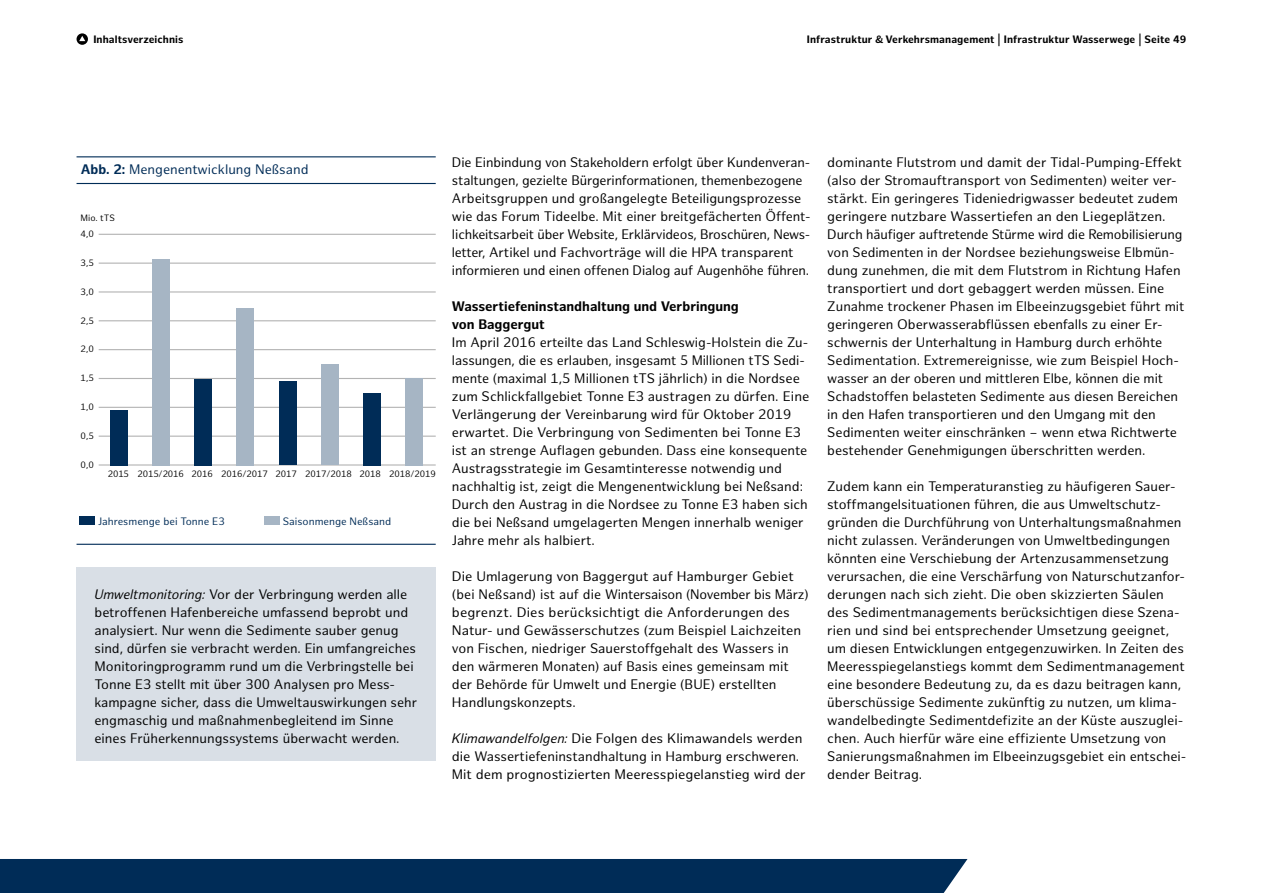
<style>
.page{position:relative;width:1263px;height:893px;background:#fff}
.page>*{position:absolute;margin:0;border:0;box-sizing:border-box;transform-origin:0 0}
.t1{font:13.5px/18px "Hamburg Sans";color:#000}
.t2{font:700 13.5px/18px "Hamburg Sans";color:#000}
.t3{font:13.5px "Hamburg Sans";color:#002c57}
.t4{font:700 10.5px "Hamburg Sans";letter-spacing:.01em;color:#000}
.t5{font:10.5px "Hamburg Sans";color:#002c57}
.t6{font:9px "Hamburg Sans";letter-spacing:-.01em;color:#000}
.s1{font-weight:700}
.s2{font-style:italic}
</style>
<div class="page">
<div style="left:0;top:859px;width:967px;height:34px;background:#002c57"></div>
<svg style="left:77px;top:33px;width:11px;height:12px"></svg>
<svg style="left:79px;top:36px;width:6px;height:5px"></svg>
<hr style="left:77px;top:156px;width:359px;height:1px;background:#002c57">
<hr style="left:77px;top:183px;width:359px;height:1px;background:#002c57">
<hr style="left:77px;top:544px;width:359px;height:1px;background:#002c57">
<div style="left:79px;top:517px;width:16px;height:8px;background:#002c57"></div>
<div style="left:264px;top:517px;width:16px;height:8px;background:#a6b5c4"></div>
<hr style="left:99px;top:291px;width:337px;height:2px;background:#b3b3b3">
<hr style="left:99px;top:349px;width:337px;height:1px;background:#b3b3b3">
<hr style="left:99px;top:378px;width:337px;height:1px;background:#b3b3b3">
<hr style="left:99px;top:320px;width:337px;height:1px;background:#b3b3b3">
<hr style="left:99px;top:234px;width:337px;height:1px;background:#b3b3b3">
<hr style="left:99px;top:263px;width:337px;height:1px;background:#b3b3b3">
<hr style="left:99px;top:407px;width:337px;height:1px;background:#b3b3b3">
<hr style="left:99px;top:436px;width:337px;height:1px;background:#b3b3b3">
<hr style="left:99px;top:464px;width:337px;height:2px;background:#b3b3b3">
<div style="left:110px;top:410px;width:17px;height:55px;background:#002c57"></div>
<div style="left:152px;top:259px;width:17px;height:206px;background:#a6b5c4"></div>
<div style="left:195px;top:379px;width:17px;height:86px;background:#002c57"></div>
<div style="left:237px;top:308px;width:17px;height:157px;background:#a6b5c4"></div>
<div style="left:279px;top:382px;width:17px;height:83px;background:#002c57"></div>
<div style="left:321px;top:365px;width:17px;height:100px;background:#a6b5c4"></div>
<div style="left:364px;top:393px;width:17px;height:72px;background:#002c57"></div>
<div style="left:406px;top:378px;width:17px;height:87px;background:#a6b5c4"></div>
<div style="left:77px;top:567px;width:359px;height:193px;background:#d9dfe6"></div>
<p class="t4" style="left:93px;top:33px;width:92px">Inhaltsverzeichnis</p>
<p class="t4" style="left:807px;top:33px;width:381px">Infrastruktur &amp; Verkehrsmanagement | Infrastruktur Wasserwege | Seite 49</p>
<p class="t3" style="left:81px;top:162px;width:229px"><span class="s1">Abb. 2:</span> Mengenentwicklung Neßsand</p>
<p class="t6" style="left:81px;top:213px;width:36px">Mio. tTS</p>
<p class="t6" style="left:81px;top:229px;width:15px">4,0</p>
<p class="t6" style="left:81px;top:258px;width:15px">3,5</p>
<p class="t6" style="left:81px;top:286px;width:15px">3,0</p>
<p class="t6" style="left:81px;top:315px;width:15px">2,5</p>
<p class="t6" style="left:81px;top:344px;width:15px">2,0</p>
<p class="t6" style="left:81px;top:373px;width:15px">1,5</p>
<p class="t6" style="left:81px;top:402px;width:15px">1,0</p>
<p class="t6" style="left:81px;top:430px;width:15px">0,5</p>
<p class="t6" style="left:81px;top:459px;width:15px">0,0</p>
<p class="t6" style="left:108px;top:469px;width:78px">2015 2015/2016</p>
<p class="t6" style="left:192px;top:469px;width:246px">2016 2016/2017 2017 2017/2018 2018 2018/2019</p>
<p class="t5" style="left:98px;top:515px;width:128px">Jahresmenge bei Tonne E3</p>
<p class="t5" style="left:283px;top:515px;width:110px">Saisonmenge Neßsand</p>
<p class="t1" style="left:94px;top:585px;width:324px"><span class="s2">Umweltmonitoring:</span> Vor der Verbringung werden alle betroffenen Hafenbereiche umfassend beprobt und analysiert. Nur wenn die Sedimente sauber genug sind, dürfen sie verbracht werden. Ein umfangreiches Monitoringprogramm rund um die Verbringstelle bei Tonne E3 stellt mit über 300 Analysen pro Mess&shy;kampagne sicher, dass die Umweltauswirkungen sehr engmaschig und maßnahmenbegleitend im Sinne eines Früherkennungssystems überwacht werden.</p>
<p class="t1" style="left:452px;top:153px;width:360px">Die Einbindung von Stakeholdern erfolgt über Kundenveran&shy;staltungen, gezielte Bürgerinformationen, themenbezogene Arbeitsgruppen und großangelegte Beteiligungsprozesse wie das Forum Tideelbe. Mit einer breitgefächerten Öffent&shy;lichkeitsarbeit über Website, Erklärvideos, Broschüren, News&shy;letter, Artikel und Fachvorträge will die HPA transparent informieren und einen offenen Dialog auf Augenhöhe führen.</p>
<p class="t2" style="left:452px;top:297px;width:288px">Wassertiefeninstandhaltung und Verbringung von Baggergut</p>
<p class="t1" style="left:452px;top:333px;width:359px">Im April 2016 erteilte das Land Schleswig-Holstein die Zu&shy;lassungen, die es erlauben, insgesamt 5 Millionen tTS Sedi&shy;mente (maximal 1,5 Millionen tTS jährlich) in die Nordsee zum Schlickfallgebiet Tonne E3 austragen zu dürfen. Eine Verlängerung der Vereinbarung wird für Oktober 2019 erwartet. Die Verbringung von Sedimenten bei Tonne E3 ist an strenge Auflagen gebunden. Dass eine konsequente Austragsstrategie im Gesamtinteresse notwendig und nachhaltig ist, zeigt die Mengenentwicklung bei Neßsand:<br>Durch den Austrag in die Nordsee zu Tonne E3 haben sich die bei Neßsand umgelagerten Mengen innerhalb weniger Jahre mehr als halbiert.</p>
<p class="t1" style="left:452px;top:567px;width:358px">Die Umlagerung von Baggergut auf Hamburger Gebiet (bei Neßsand) ist auf die Wintersaison (November bis März) begrenzt. Dies berücksichtigt die Anforderungen des Natur- und Gewässerschutzes (zum Beispiel Laichzeiten von Fischen, niedriger Sauerstoffgehalt des Wassers in den wärmeren Monaten) auf Basis eines gemeinsam mit der Behörde für Umwelt und Energie (BUE) erstellten Handlungskonzepts.</p>
<p class="t1" style="left:452px;top:729px;width:355px"><span class="s2">Klimawandelfolgen:</span> Die Folgen des Klimawandels werden die Wassertiefeninstandhaltung in Hamburg erschweren.<br>Mit dem prognostizierten Meeresspiegelanstieg wird der</p>
<p class="t1" style="left:827px;top:153px;width:359px">dominante Flutstrom und damit der Tidal-Pumping-Effekt (also der Stromauftransport von Sedimenten) weiter ver&shy;stärkt. Ein geringeres Tideniedrigwasser bedeutet zudem geringere nutzbare Wassertiefen an den Liegeplätzen.<br>Durch häufiger auftretende Stürme wird die Remobilisierung von Sedimenten in der Nordsee beziehungsweise Elbmün&shy;dung zunehmen, die mit dem Flutstrom in Richtung Hafen transportiert und dort gebaggert werden müssen. Eine Zunahme trockener Phasen im Elbeeinzugsgebiet führt mit geringeren Oberwasserabflüssen ebenfalls zu einer Er&shy;schwernis der Unterhaltung in Hamburg durch erhöhte Sedimentation. Extremereignisse, wie zum Beispiel Hoch&shy;wasser an der oberen und mittleren Elbe, können die mit Schadstoffen belasteten Sedimente aus diesen Bereichen in den Hafen transportieren und den Umgang mit den Sedimenten weiter einschränken – wenn etwa Richtwerte bestehender Genehmigungen überschritten werden.</p>
<p class="t1" style="left:827px;top:477px;width:361px">Zudem kann ein Temperaturanstieg zu häufigeren Sauer&shy;stoffmangelsituationen führen, die aus Umweltschutz&shy;gründen die Durchführung von Unterhaltungsmaßnahmen nicht zulassen. Veränderungen von Umweltbedingungen könnten eine Verschiebung der Artenzusammensetzung verursachen, die eine Verschärfung von Naturschutzanfor&shy;derungen nach sich zieht. Die oben skizzierten Säulen des Sedimentmanagements berücksichtigen diese Szena&shy;rien und sind bei entsprechender Umsetzung geeignet, um diesen Entwicklungen entgegenzuwirken. In Zeiten des Meeresspiegelanstiegs kommt dem Sedimentmanagement eine besondere Bedeutung zu, da es dazu beitragen kann, überschüssige Sedimente zukünftig zu nutzen, um klima&shy;wandelbedingte Sedimentdefizite an der Küste auszuglei&shy;chen. Auch hierfür wäre eine effiziente Umsetzung von Sanierungsmaßnahmen im Elbeeinzugsgebiet ein entschei&shy;dender Beitrag.</p>
</div>
